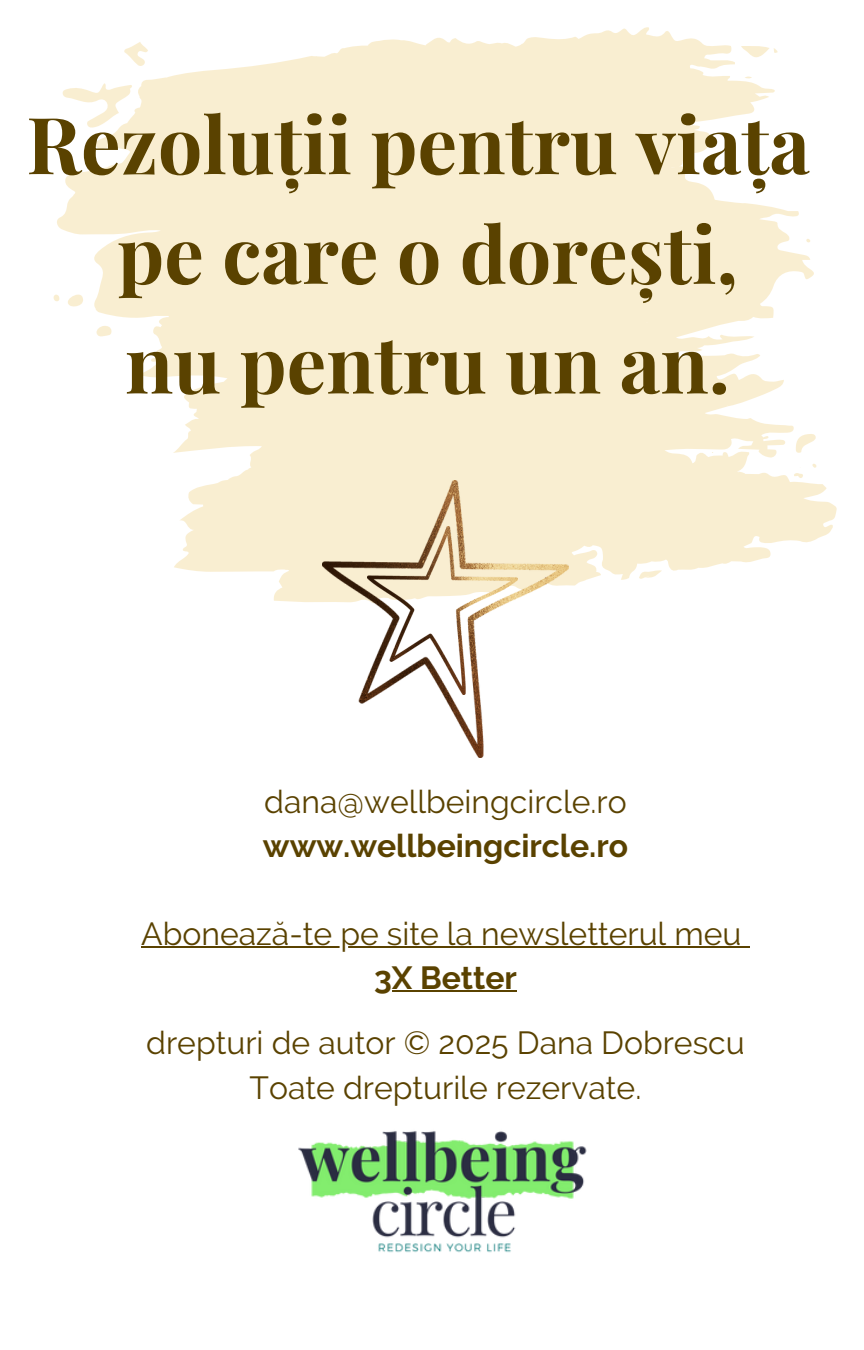
<style>
.page{position:relative;width:864px;height:1350px;background:#fff}
.page>*{position:absolute;margin:0;border:0;box-sizing:border-box;transform-origin:0 0}
.t1{font:700 78.75px/109.8px "Playfair Display";color:#5a4200;text-align:center}
.t2{font:31.95px "Raleway";color:#5a4200}
.t3{font:700 31.95px "Raleway";color:#5a4200}
</style>
<div class="page">
<img style="left:298px;top:1131px;width:289px;height:122px">
<hr style="left:141px;top:946px;width:600px;height:2px;background:#5a4200">
<svg style="left:741px;top:946px;width:9px;height:2px"></svg>
<hr style="left:374px;top:990px;width:143px;height:2px;background:#5a4200">
<svg style="left:53px;top:27px;width:784px;height:575px;fill:#f9eed1"></svg>
<img style="left:322px;top:481px;width:247px;height:276px">
<img style="left:367px;top:526px;width:150px;height:169px">
<p class="t1" style="left:26px;top:87px;width:785px">Rezoluții pentru viața pe care o dorești,<br>nu pentru un an.</p>
<p class="t2" style="left:264px;top:783px;width:364px">dana@wellbeingcircle.ro</p>
<p class="t3" style="left:263px;top:827px;width:367px">www.wellbeingcircle.ro</p>
<p class="t2" style="left:141px;top:915px;width:602px">Abonează-te pe site la newsletterul meu</p>
<p class="t3" style="left:374px;top:959px;width:144px">3X Better</p>
<p class="t2" style="left:146px;top:1024px;width:600px">drepturi de autor © 2025 Dana Dobrescu</p>
<h1 class="t2" style="left:250px;top:1069px;width:393px">Toate drepturile rezervate.</h1>
</div>
